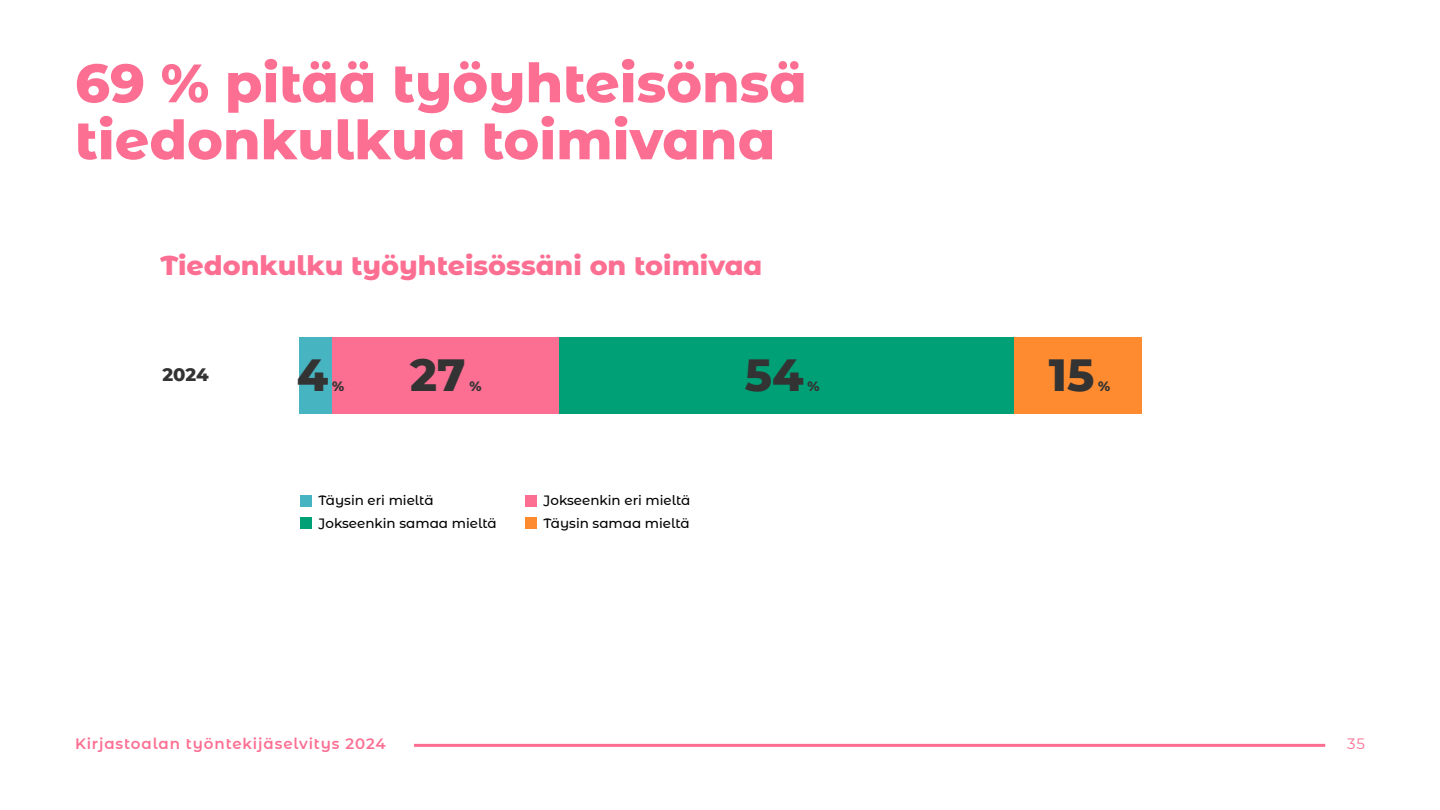
<style>
.page{position:relative;width:1440px;height:810px;background:#fff}
.page>*{position:absolute;margin:0;border:0;box-sizing:border-box;transform-origin:0 0}
.t1{font:800 54px/57px "Montserrat Alternates";color:#fc6f92}
.t2{font:800 45px "Montserrat Alternates";color:#333}
.t3{font:800 27px "Montserrat Alternates";color:#fc6f92}
.t4{font:800 18px "Montserrat Alternates";color:#333}
.t5{font:600 15px "Montserrat Alternates";letter-spacing:.06em;color:#fc6f92}
.t6{font:15px "Montserrat Alternates";color:#fc6f92}
.t7{font:500 13.5px "Montserrat Alternates";color:#000}
.t8{font:800 13.5px "Montserrat Alternates";color:#333}
</style>
<div class="page">
<div style="left:299px;top:337px;width:33px;height:77px;background:#46b4c1"></div>
<div style="left:332px;top:337px;width:228px;height:77px;background:#fc6f92"></div>
<div style="left:560px;top:337px;width:454px;height:77px;background:#00a076"></div>
<div style="left:1014px;top:337px;width:127px;height:77px;background:#fe8b30"></div>
<div style="left:300px;top:495px;width:11px;height:12px;background:#46b4c1"></div>
<div style="left:525px;top:495px;width:11px;height:12px;background:#fc6f92"></div>
<div style="left:300px;top:518px;width:11px;height:11px;background:#00a076"></div>
<div style="left:525px;top:518px;width:11px;height:11px;background:#fe8b30"></div>
<hr style="left:414px;top:744px;width:911px;height:3px;background:#fc6f92">
<h1 class="t1" style="left:75px;top:52px;width:733px">69 % pitää työyhteisönsä tiedonkulkua toimivana</h1>
<h3 class="t3" style="left:161px;top:245px;width:603px">Tiedonkulku työyhteisössäni on toimivaa</h3>
<h3 class="t4" style="left:163px;top:362px;width:48px">2024</h3>
<h2 class="t2" style="left:297px;top:342px;width:33px">4</h2>
<p class="t8" style="left:332px;top:376px;width:14px">%</p>
<h2 class="t2" style="left:410px;top:342px;width:57px">27</h2>
<p class="t8" style="left:469px;top:376px;width:14px">%</p>
<h2 class="t2" style="left:745px;top:342px;width:60px">54</h2>
<p class="t8" style="left:808px;top:376px;width:14px">%</p>
<h2 class="t2" style="left:1049px;top:342px;width:47px">15</h2>
<p class="t8" style="left:1098px;top:376px;width:14px">%</p>
<p class="t7" style="left:319px;top:491px;width:117px">Täysin eri mieltä</p>
<p class="t7" style="left:544px;top:491px;width:148px">Jokseenkin eri mieltä</p>
<p class="t7" style="left:319px;top:513px;width:180px">Jokseenkin samaa mieltä</p>
<p class="t7" style="left:544px;top:513px;width:148px">Täysin samaa mieltä</p>
<p class="t5" style="left:75px;top:733px;width:312px">Kirjastoalan työntekijäselvitys 2024</p>
<p class="t6" style="left:1347px;top:734px;width:19px">35</p>
</div>
